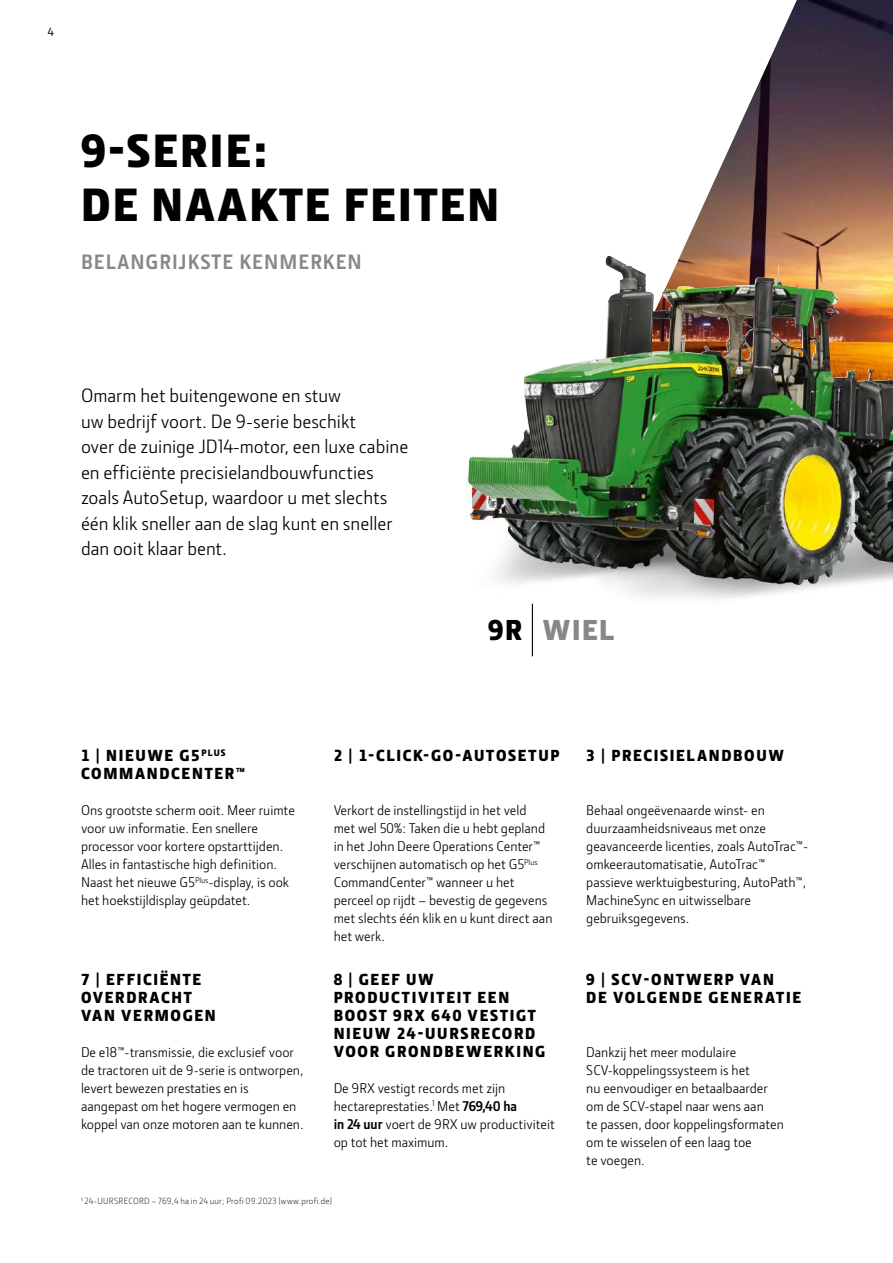
<style>
.page{position:relative;width:893px;height:1263px;background:#fff}
.page>*{position:absolute;margin:0;border:0;box-sizing:border-box;transform-origin:0 0}
.t1{font:900 48px/54px "Section";letter-spacing:.05em;color:#000}
.t2{font:900 29.7px "Section";letter-spacing:.05em;color:#878786}
.t3{font:700 21px "JD Sans Pro";letter-spacing:.05em;color:#878786}
.t4{font:19.5px/25.5px "JD Sans Pro";color:#000}
.t5{font:900 16.5px/18px "Section";letter-spacing:.105em;color:#000}
.t6{font:14.25px/18px "JD Sans Pro";color:#000}
.t7{font:500 12px "JD Sans Pro";color:#000}
.t8{font:300 9px "JD Sans Pro";letter-spacing:.025em;color:#000}
.s1{color:#000}
.s2{font-weight:700}
</style>
<div class="page">
<img style="left:606px;top:0;width:287px;height:467px">
<img style="left:466px;top:467px;width:427px;height:146px">
<img style="left:468px;top:259px;width:193px;height:309px">
<hr style="left:532px;top:604px;width:1px;height:52px;background:#000">
<p class="t7" style="left:48px;top:23px;width:8px">4</p>
<h1 class="t1" style="left:81px;top:124px;width:420px">9-SERIE:<br>DE NAAKTE FEITEN</h1>
<h3 class="t3" style="left:81px;top:248px;width:282px">BELANGRIJKSTE KENMERKEN</h3>
<p class="t4" style="left:81px;top:382px;width:329px">Omarm het buitengewone en stuw<br>uw bedrijf voort. De 9-serie beschikt<br>over de zuinige JD14-motor, een luxe cabine en efficiënte precisielandbouwfuncties zoals AutoSetup, waardoor u met slechts één klik sneller aan de slag kunt en sneller dan ooit klaar bent.</p>
<h2 class="t2" style="left:488px;top:611px;width:128px"><span class="s1">9R</span> WIEL</h2>
<p class="t5" style="left:81px;top:746px;width:166px">1 | NIEUWE G5<sup>PLUS<br></sup>COMMANDCENTER™</p>
<p class="t6" style="left:81px;top:801px;width:215px">Ons grootste scherm ooit. Meer ruimte voor uw informatie. Een snellere processor voor kortere opstarttijden.<br>Alles in fantastische high definition.<br>Naast het nieuwe G5<sup>Plus</sup>-display, is ook het hoekstijldisplay geüpdatet.</p>
<p class="t5" style="left:81px;top:970px;width:136px">7 | EFFICIËNTE<br>OVERDRACHT<br>VAN VERMOGEN</p>
<p class="t6" style="left:81px;top:1043px;width:224px">De e18™-transmissie, die exclusief voor de tractoren uit de 9-serie is ontworpen, levert bewezen prestaties en is aangepast om het hogere vermogen en koppel van onze motoren aan te kunnen.</p>
<p class="t5" style="left:334px;top:746px;width:227px">2 | 1-CLICK-GO-AUTOSETUP</p>
<p class="t6" style="left:334px;top:801px;width:220px">Verkort de instellingstijd in het veld<br>met wel 50%: Taken die u hebt gepland in het John Deere Operations Center™ verschijnen automatisch op het G5<sup>Plus </sup>CommandCenter™ wanneer u het perceel op rijdt – bevestig de gegevens met slechts één klik en u kunt direct aan het werk.</p>
<p class="t5" style="left:334px;top:970px;width:213px">8 | GEEF UW<br>PRODUCTIVITEIT EEN<br>BOOST 9RX 640 VESTIGT<br>NIEUW 24-UURSRECORD<br>VOOR GRONDBEWERKING</p>
<p class="t6" style="left:334px;top:1079px;width:223px">De 9RX vestigt records met zijn hectareprestaties.<sup>1</sup> Met <span class="s2">769,40 ha<br>in 24 uur</span> voert de 9RX uw productiviteit op tot het maximum.</p>
<p class="t8" style="left:81px;top:1195px;width:253px">¹ 24-UURSRECORD – 769,4 ha in 24 uur; Profi 09.2023 (www.profi.de)</p>
<p class="t5" style="left:586px;top:746px;width:199px">3 | PRECISIELANDBOUW</p>
<p class="t6" style="left:586px;top:801px;width:223px">Behaal ongeëvenaarde winst- en duurzaamheidsniveaus met onze geavanceerde licenties, zoals AutoTrac™- omkeerautomatisatie, AutoTrac™ passieve werktuigbesturing, AutoPath™, MachineSync en uitwisselbare gebruiksgegevens.</p>
<p class="t5" style="left:586px;top:970px;width:216px">9 | SCV-ONTWERP VAN<br>DE VOLGENDE GENERATIE</p>
<p class="t6" style="left:586px;top:1043px;width:199px">Dankzij het meer modulaire<br>SCV-koppelingssysteem is het<br>nu eenvoudiger en betaalbaarder om de SCV-stapel naar wens aan<br>te passen, door koppelingsformaten om te wisselen of een laag toe<br>te voegen.</p>
</div>
